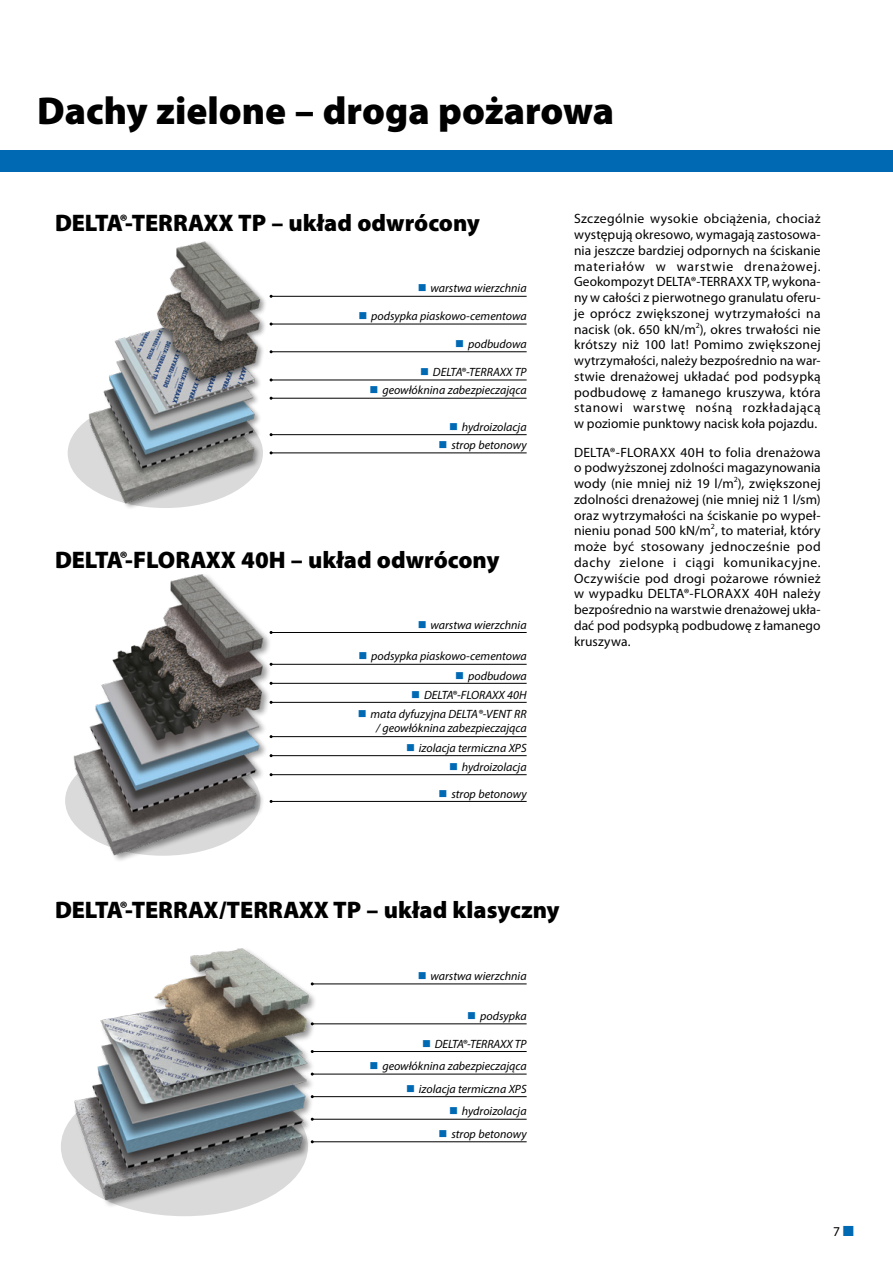
<style>
.page{position:relative;width:893px;height:1263px;background:#fff}
.page>*{position:absolute;margin:0;border:0;box-sizing:border-box;transform-origin:0 0}
.t1{font:900 39px "Myriad Pro";color:#000}
.t2{font:900 24px "Myriad Pro Doerken";color:#000}
.t3{font:13.5px/15.8px "Myriad Pro";letter-spacing:.01em;color:#000;text-align:justify}
.t4{font:italic 12px/14.4px "Myriad Pro";color:#000;text-align:right}
.t5{font:7.8px "Myriad Pro";color:#000}
.s1{font-family:"Delta Myriad Pro"}
.s2{color:#0069b4}
.s3{font-family:"Myriad Pro Doerken";color:#0069b4}
</style>
<div class="page">
<div style="left:0;top:150px;width:893px;height:21px;background:#0069b4"></div>
<hr style="left:271px;top:351px;width:256px;height:1px;background:#000">
<hr style="left:271px;top:380px;width:256px;height:1px;background:#000">
<hr style="left:271px;top:398px;width:256px;height:1px;background:#000">
<hr style="left:271px;top:434px;width:256px;height:1px;background:#000">
<hr style="left:271px;top:452px;width:256px;height:1px;background:#000">
<hr style="left:271px;top:296px;width:256px;height:1px;background:#000">
<hr style="left:271px;top:324px;width:256px;height:1px;background:#000">
<img style="left:67px;top:241px;width:244px;height:267px">
<hr style="left:271px;top:683px;width:256px;height:1px;background:#000">
<hr style="left:271px;top:702px;width:256px;height:1px;background:#000">
<hr style="left:271px;top:736px;width:256px;height:1px;background:#000">
<hr style="left:271px;top:755px;width:256px;height:1px;background:#000">
<hr style="left:271px;top:774px;width:256px;height:1px;background:#000">
<hr style="left:271px;top:801px;width:256px;height:1px;background:#000">
<hr style="left:271px;top:632px;width:256px;height:1px;background:#000">
<hr style="left:271px;top:664px;width:256px;height:1px;background:#000">
<img style="left:65px;top:574px;width:254px;height:287px">
<hr style="left:312px;top:1023px;width:215px;height:1px;background:#000">
<hr style="left:312px;top:1051px;width:215px;height:1px;background:#000">
<hr style="left:312px;top:1074px;width:215px;height:1px;background:#000">
<hr style="left:312px;top:1096px;width:215px;height:1px;background:#000">
<hr style="left:312px;top:1119px;width:215px;height:1px;background:#000">
<hr style="left:312px;top:1141px;width:215px;height:1px;background:#000">
<hr style="left:312px;top:983px;width:215px;height:1px;background:#000">
<img style="left:61px;top:948px;width:258px;height:260px">
<h1 class="t1" style="left:37px;top:85px;width:578px">Dachy zielone – droga pożarowa</h1>
<h2 class="t2" style="left:55px;top:207px;width:426px"><span class="s1">DELTA®-T</span>ERRAXX TP – układ odwrócony</h2>
<p class="t4" style="left:418px;top:281px;width:110px"><span class="s2">■</span> warstwa wierzchnia</p>
<p class="t4" style="left:358px;top:309px;width:170px"><span class="s2">■</span> podsypka piaskowo-cementowa</p>
<p class="t4" style="left:455px;top:336px;width:73px"><span class="s2">■</span> podbudowa</p>
<p class="t4" style="left:420px;top:365px;width:108px"><span class="s2">■</span> DELTA®-TERRAXX TP</p>
<p class="t4" style="left:370px;top:383px;width:158px"><span class="s2">■</span> geowłóknina zabezpieczająca</p>
<p class="t4" style="left:449px;top:419px;width:79px"><span class="s2">■</span> hydroizolacja</p>
<p class="t4" style="left:439px;top:438px;width:89px"><span class="s2">■</span> strop betonowy</p>
<h2 class="t2" style="left:55px;top:544px;width:446px"><span class="s1">DELTA®-F</span>LORAXX 40H – układ odwrócony</h2>
<p class="t4" style="left:418px;top:617px;width:110px"><span class="s2">■</span> warstwa wierzchnia</p>
<p class="t4" style="left:358px;top:649px;width:170px"><span class="s2">■</span> podsypka piaskowo-cementowa</p>
<p class="t4" style="left:455px;top:668px;width:73px"><span class="s2">■</span> podbudowa</p>
<p class="t4" style="left:411px;top:687px;width:117px"><span class="s2">■</span> DELTA®-FLORAXX 40H</p>
<p class="t4" style="left:358px;top:706px;width:170px"><span class="s2">■</span> mata dyfuzyjna DELTA®-VENT RR / geowłóknina zabezpieczająca</p>
<p class="t4" style="left:406px;top:740px;width:122px"><span class="s2">■</span> izolacja termiczna XPS</p>
<p class="t4" style="left:449px;top:759px;width:79px"><span class="s2">■</span> hydroizolacja</p>
<p class="t4" style="left:439px;top:786px;width:89px"><span class="s2">■</span> strop betonowy</p>
<p class="t3" style="left:574px;top:211px;width:248px">Szczególnie wysokie obciążenia, chociaż występują okresowo, wymagają zastosowa&shy;nia jeszcze bardziej odpornych na ściskanie materiałów w warstwie drenażowej.<br>Geokompozyt DELTA®-TERRAXX TP, wykona&shy;ny w całości z pierwotnego granulatu oferu&shy;je oprócz zwiększonej wytrzymałości na nacisk (ok. 650 kN/m<sup>2</sup>), okres trwałości nie krótszy niż 100 lat! Pomimo zwiększonej wytrzymałości, należy bezpośrednio na war&shy;stwie drenażowej układać pod podsypką podbudowę z łamanego kruszywa, która stanowi warstwę nośną rozkładającą w poziomie punktowy nacisk koła pojazdu.</p>
<p class="t3" style="left:574px;top:444px;width:248px">DELTA®-FLORAXX 40H to folia drenażowa o podwyższonej zdolności magazynowania wody (nie mniej niż 19 l/m ), zwiększonej</p>
<p class="t5" style="left:734px;top:475px;width:6px">2</p>
<p class="t3" style="left:574px;top:491px;width:248px">zdolności drenażowej (nie mniej niż 1 l/sm) oraz wytrzymałości na ściskanie po wypeł&shy;nieniu ponad 500 kN/m , to materiał, który</p>
<p class="t5" style="left:711px;top:522px;width:6px">2</p>
<p class="t3" style="left:574px;top:538px;width:248px">może być stosowany jednocześnie pod dachy zielone i ciągi komunikacyjne.<br>Oczywiście pod drogi pożarowe również w wypadku DELTA®-FLORAXX 40H należy bezpośrednio na warstwie drenażowej ukła&shy;dać pod podsypką podbudowę z łamanego kruszywa.</p>
<h2 class="t2" style="left:55px;top:893px;width:506px"><span class="s1">DELTA®-T</span>ERRAX/TERRAXX TP – układ klasyczny</h2>
<p class="t4" style="left:418px;top:969px;width:110px"><span class="s2">■</span> warstwa wierzchnia</p>
<p class="t4" style="left:467px;top:1008px;width:61px"><span class="s2">■</span> podsypka</p>
<p class="t4" style="left:422px;top:1036px;width:106px"><span class="s2">■</span> DELTA®-TERRAXX TP</p>
<p class="t4" style="left:370px;top:1059px;width:158px"><span class="s2">■</span> geowłóknina zabezpieczająca</p>
<p class="t4" style="left:406px;top:1081px;width:122px"><span class="s2">■</span> izolacja termiczna XPS</p>
<p class="t4" style="left:449px;top:1104px;width:79px"><span class="s2">■</span> hydroizolacja</p>
<p class="t4" style="left:439px;top:1126px;width:89px"><span class="s2">■</span> strop betonowy</p>
<p class="t3" style="left:833px;top:1223px;width:23px">7<span class="s3">■</span></p>
</div>
